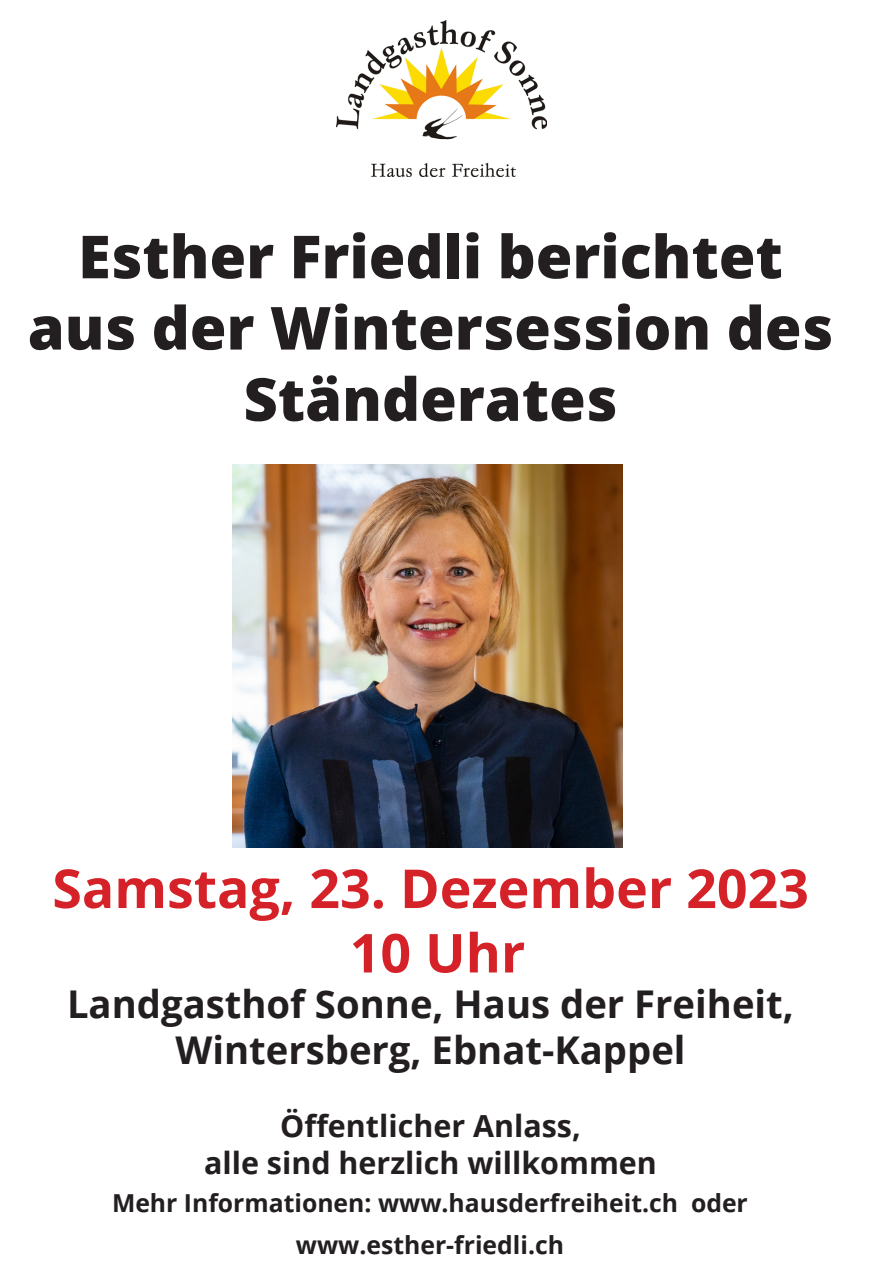
<style>
.page{position:relative;width:893px;height:1263px;background:#fff}
.page>*{position:absolute;margin:0;border:0;box-sizing:border-box;transform-origin:0 0}
.t1{font:800 59.4px/71.2px "Open Sans";color:#231f20;text-align:center}
.t2{font:700 53.7px "Open Sans";color:#d52229}
.t3{font:700 38.25px/45.9px "Open Sans";color:#231f20;text-align:center}
.t4{font:700 30.45px/36.6px "Open Sans";color:#231f20;text-align:center}
.t5{font:700 24.75px/41.2px "Open Sans";color:#231f20;text-align:center}
</style>
<div class="page">
<img style="left:337px;top:21px;width:209px;height:156px">
<img style="left:233px;top:464px;width:390px;height:383px">
<p class="t1" style="left:28px;top:218px;width:807px">Esther Friedli berichtet aus der Wintersession des<br>Ständerates</p>
<p class="t2" style="left:52px;top:851px;width:758px">Samstag, 23. Dezember 2023</p>
<p class="t2" style="left:350px;top:915px;width:177px">10 Uhr</p>
<p class="t3" style="left:67px;top:980px;width:728px">Landgasthof Sonne, Haus der Freiheit,<br>Wintersberg, Ebnat-Kappel</p>
<p class="t4" style="left:204px;top:1107px;width:454px">Öffentlicher Anlass,<br>alle sind herzlich willkommen</p>
<p class="t5" style="left:112px;top:1182px;width:637px">Mehr Informationen: www.hausderfreiheit.ch oder www.esther-friedli.ch</p>
</div>
